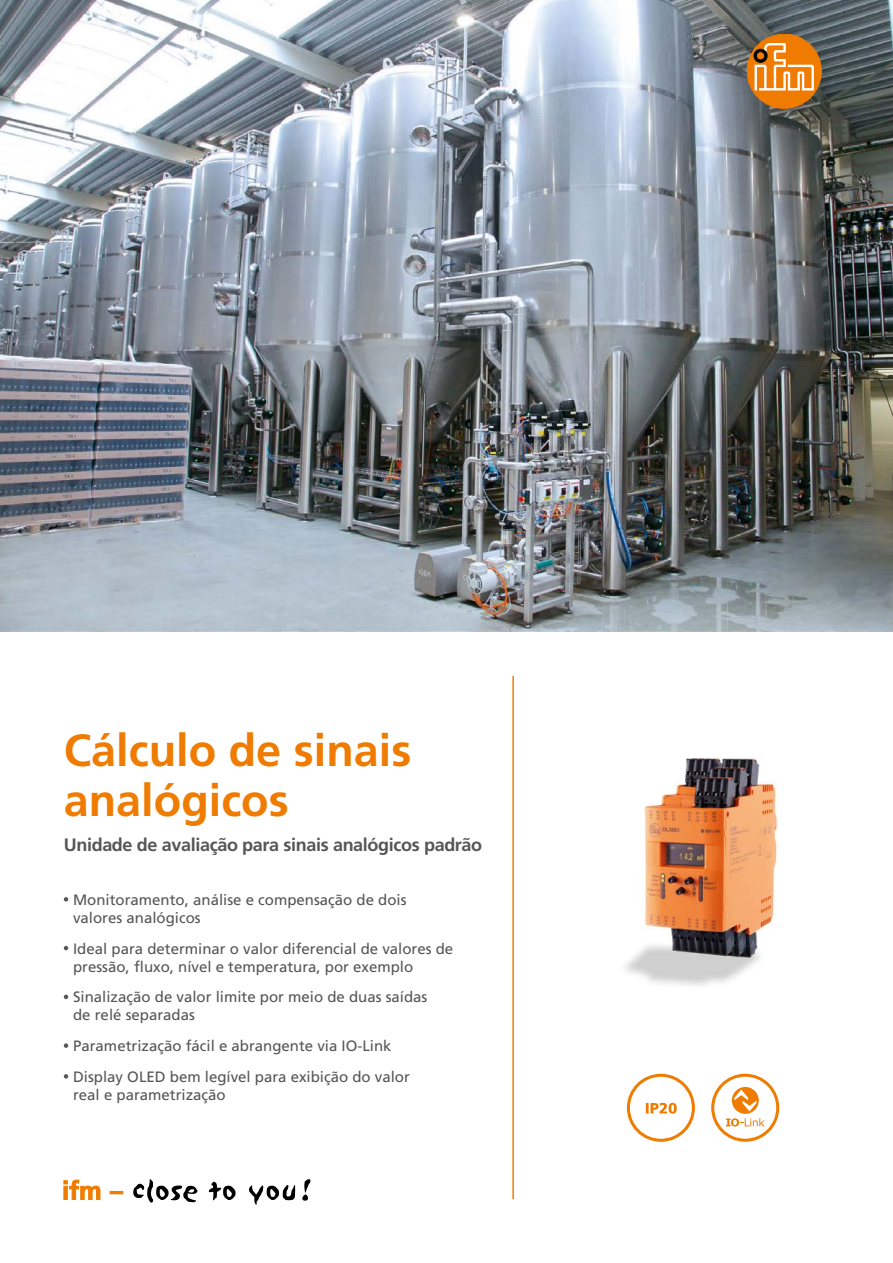
<style>
.page{position:relative;width:893px;height:1263px;background:#fff}
.page>*{position:absolute;margin:0;border:0;box-sizing:border-box;transform-origin:0 0}
.Titel_Headline_30pt{font:700 45px/49.5px "Frutiger LT Com";color:#ef7c00}
.Titel_Subheadline_12pt{font:700 18px "Frutiger LT Com";letter-spacing:-.02em;color:#565656}
.Features{font:15px/18px "Frutiger LT Com";color:#565656}
</style>
<div class="page">
<img style="left:625px;top:758px;width:153px;height:228px">
<img style="left:0;top:0;width:893px;height:631px">
<svg style="left:64px;top:1180px;width:36px;height:20px"></svg>
<svg style="left:110px;top:1191px;width:13px;height:3px"></svg>
<svg style="left:133px;top:1179px;width:64px;height:24px"></svg>
<svg style="left:209px;top:1182px;width:27px;height:18px"></svg>
<svg style="left:249px;top:1185px;width:46px;height:19px"></svg>
<svg style="left:302px;top:1179px;width:8px;height:22px"></svg>
<hr style="left:512px;top:676px;width:2px;height:523px;background:#ef7c00">
<div style="left:747px;top:34px;width:74px;height:74px;background:#ef7c00;border-radius:50%"></div>
<div style="left:747px;top:34px;width:74px;height:74px;border:1px solid #ef7c00;border-radius:50%"></div>
<svg style="left:754px;top:43px;width:60px;height:47px"></svg>
<svg style="left:64px;top:897px;width:4px;height:4px"></svg>
<svg style="left:64px;top:946px;width:4px;height:4px"></svg>
<svg style="left:64px;top:994px;width:4px;height:5px"></svg>
<svg style="left:64px;top:1043px;width:4px;height:5px"></svg>
<svg style="left:64px;top:1074px;width:4px;height:5px"></svg>
<svg style="left:711px;top:1074px;width:68px;height:68px"></svg>
<svg style="left:627px;top:1074px;width:68px;height:68px"></svg>
<p class="Titel_Headline_30pt" style="left:64px;top:726px;width:349px">Cálculo de sinais analógicos</p>
<p class="Titel_Subheadline_12pt" style="left:64px;top:834px;width:420px">Unidade de avaliação para sinais analógicos padrão</p>
<p class="Features" style="left:73px;top:891px;width:335px">Monitoramento, análise e compensação de dois valores analógicos</p>
<p class="Features" style="left:73px;top:939px;width:382px">Ideal para determinar o valor diferencial de valores de pressão, fluxo, nível e temperatura, por exemplo</p>
<p class="Features" style="left:73px;top:988px;width:356px">Sinalização de valor limite por meio de duas saídas de relé separadas</p>
<p class="Features" style="left:73px;top:1037px;width:320px">Parametrização fácil e abrangente via IO-Link</p>
<p class="Features" style="left:73px;top:1068px;width:338px">Display OLED bem legível para exibição do valor real e parametrização</p>
</div>
